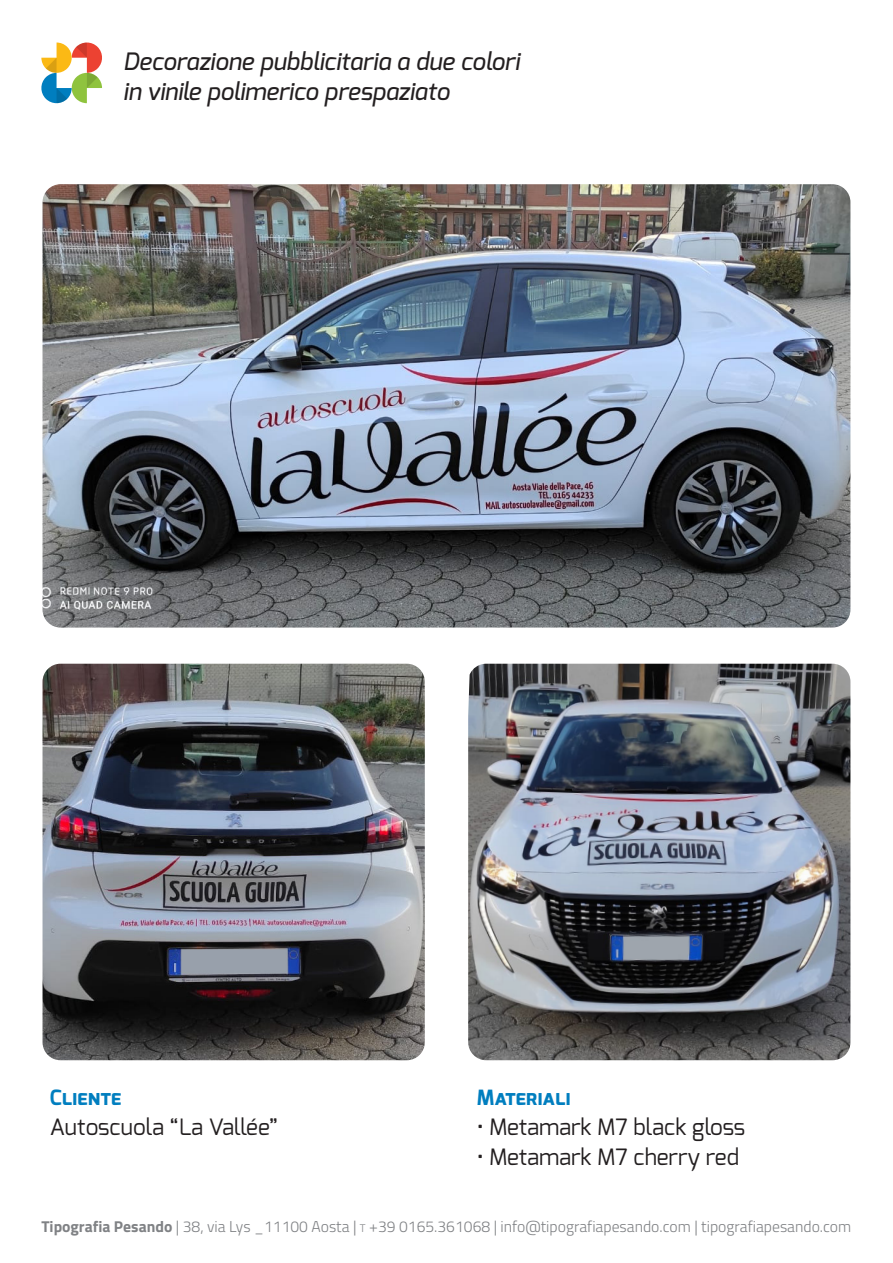
<style>
.page{position:relative;width:893px;height:1263px;background:#fff}
.page>*{position:absolute;margin:0;border:0;box-sizing:border-box;transform-origin:0 0}
.t1{font:italic 500 24px "Exo";color:#231f20}
.t2{font:22.5px "Exo";color:#231f20}
.t3{font:700 21px "Exo";letter-spacing:-.005em;color:#007ebf}
.t4{font:300 15.75px "Titillium";color:#808285}
.s1{font-weight:700}
.s2{font-size:10.95px}
</style>
<div class="page">
<svg style="left:41px;top:42px;width:61px;height:62px"></svg>
<img style="left:468px;top:664px;width:382px;height:396px">
<img style="left:43px;top:664px;width:382px;height:396px">
<img style="left:43px;top:184px;width:807px;height:443px">
<p class="t1" style="left:123px;top:46px;width:398px">Decorazione pubblicitaria a due colori</p>
<p class="t1" style="left:123px;top:76px;width:328px">in vinile polimerico prespaziato</p>
<p class="t3" style="left:50px;top:1084px;width:73px">Cliente</p>
<p class="t2" style="left:50px;top:1113px;width:230px">Autoscuola “La Vallée”</p>
<p class="t3" style="left:477px;top:1084px;width:95px">Materiali</p>
<p class="t2" style="left:477px;top:1113px;width:270px">• Metamark M7 black gloss</p>
<p class="t2" style="left:477px;top:1143px;width:264px">• Metamark M7 cherry red</p>
<p class="t4" style="left:41px;top:1215px;width:811px"><span class="s1">Tipografia Pesando</span> | 38, via Lys _11100 Aosta | <span class="s2">t</span> +39 0165.361068 | info@tipografiapesando.com | tipografiapesando.com</p>
</div>
